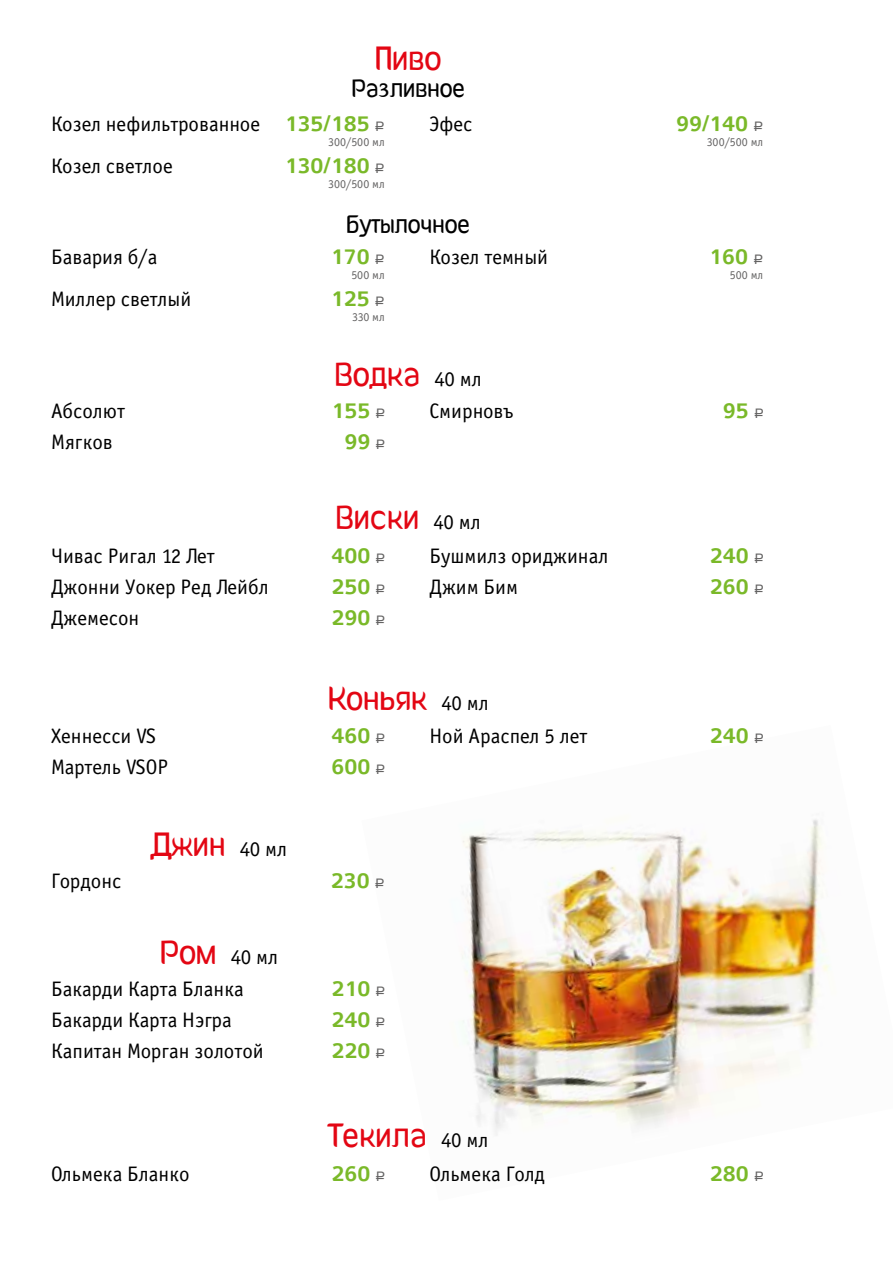
<style>
.page{position:relative;width:893px;height:1263px;background:#fff}
.page>*{position:absolute;margin:0;border:0;box-sizing:border-box;transform-origin:0 0}
.t1{font:36px "Giger";color:#e30613}
.t2{font:27px "Giger";color:#000}
.t3{font:500 24px "Colaborate";color:#7ab929}
.t4{font:21px "Officina Sans Book C";color:#000}
.t5{font:12px "Officina Sans Book C";color:#646363}
.s1{font-family:"Colaborate";font-weight:500;font-size:24px;color:#7ab929}
.s2{font-family:"ALS Rubl";font-size:13.5px;color:#646363}
.s3{font-family:"ALS Rubl";font-weight:400;font-size:13.5px;color:#646363}
.s4{font-family:"Officina Sans Book C";font-size:21px;color:#000}
.s5{font-family:"Giger";font-size:36px;color:#e30613}
</style>
<div class="page">
<img style="left:462px;top:819px;width:368px;height:317px">
<h1 class="t1" style="left:375px;top:34px;width:68px">Пиво</h1>
<p class="t2" style="left:351px;top:71px;width:115px">Разливное</p>
<p class="t4" style="left:51px;top:112px;width:335px">Козел нефильтрованное <span class="s1">135/185</span> <span class="s2">A</span></p>
<p class="t5" style="left:328px;top:135px;width:58px">300/500 мл</p>
<p class="t4" style="left:51px;top:154px;width:123px">Козел светлое</p>
<p class="t3" style="left:285px;top:153px;width:102px">130/180 <span class="s3">A</span></p>
<p class="t5" style="left:328px;top:177px;width:58px">300/500 мл</p>
<p class="t4" style="left:429px;top:112px;width:44px">Эфес</p>
<p class="t3" style="left:676px;top:111px;width:89px">99/140 <span class="s3">A</span></p>
<p class="t5" style="left:707px;top:135px;width:58px">300/500 мл</p>
<p class="t2" style="left:346px;top:206px;width:126px">Бутылочное</p>
<p class="t4" style="left:51px;top:246px;width:108px">Бавария б/а</p>
<p class="t3" style="left:331px;top:244px;width:56px">170 <span class="s3">A</span></p>
<p class="t5" style="left:352px;top:269px;width:35px">500 мл</p>
<p class="t4" style="left:51px;top:287px;width:142px">Миллер светлый</p>
<p class="t3" style="left:331px;top:286px;width:56px">125 <span class="s3">A</span></p>
<p class="t5" style="left:352px;top:310px;width:34px">330 мл</p>
<p class="t4" style="left:429px;top:246px;width:120px">Козел темный</p>
<p class="t3" style="left:709px;top:244px;width:56px">160 <span class="s3">A</span></p>
<p class="t5" style="left:730px;top:269px;width:35px">500 мл</p>
<h1 class="t1" style="left:335px;top:351px;width:149px">Водка <span class="s4">40 мл</span></h1>
<p class="t4" style="left:51px;top:400px;width:76px">Абсолют</p>
<p class="t3" style="left:331px;top:398px;width:56px">155 <span class="s3">A</span></p>
<p class="t4" style="left:51px;top:431px;width:63px">Мягков</p>
<p class="t3" style="left:344px;top:429px;width:43px">99 <span class="s3">A</span></p>
<p class="t4" style="left:429px;top:400px;width:86px">Смирновъ</p>
<p class="t3" style="left:723px;top:398px;width:43px">95 <span class="s3">A</span></p>
<h1 class="t1" style="left:336px;top:493px;width:147px">Виски <span class="s4">40 мл</span></h1>
<p class="t4" style="left:51px;top:544px;width:165px">Чивас Ригал 12 Лет</p>
<p class="t3" style="left:331px;top:542px;width:56px">400 <span class="s3">A</span></p>
<p class="t4" style="left:51px;top:575px;width:219px">Джонни Уокер Ред Лейбл</p>
<p class="t3" style="left:331px;top:573px;width:56px">250 <span class="s3">A</span></p>
<p class="t4" style="left:51px;top:606px;width:90px">Джемесон</p>
<p class="t3" style="left:331px;top:604px;width:56px">290 <span class="s3">A</span></p>
<p class="t4" style="left:429px;top:544px;width:180px">Бушмилз ориджинал</p>
<p class="t3" style="left:710px;top:542px;width:56px">240 <span class="s3">A</span></p>
<p class="t4" style="left:429px;top:575px;width:90px">Джим Бим</p>
<p class="t3" style="left:710px;top:573px;width:56px">260 <span class="s3">A</span></p>
<h1 class="t1" style="left:328px;top:674px;width:162px">Коньяк <span class="s4">40 мл</span></h1>
<p class="t4" style="left:51px;top:725px;width:106px">Хеннесси VS</p>
<p class="t3" style="left:331px;top:723px;width:56px">460 <span class="s3">A</span></p>
<p class="t4" style="left:51px;top:756px;width:119px">Мартель VSOP</p>
<p class="t3" style="left:331px;top:754px;width:56px">600 <span class="s3">A</span></p>
<h1 class="t1" style="left:151px;top:821px;width:138px">Джин <span class="s4">40 мл</span></h1>
<p class="t4" style="left:51px;top:869px;width:72px">Гордонс</p>
<p class="t3" style="left:331px;top:868px;width:56px">230 <span class="s3">A</span></p>
<p class="t4" style="left:160px;top:945px;width:120px"><span class="s5">Ром</span> 40 мл</p>
<p class="t4" style="left:51px;top:977px;width:194px">Бакарди Карта Бланка</p>
<p class="t3" style="left:331px;top:976px;width:56px">210 <span class="s3">A</span></p>
<p class="t4" style="left:51px;top:1008px;width:182px">Бакарди Карта Нэгра</p>
<p class="t3" style="left:331px;top:1007px;width:56px">240 <span class="s3">A</span></p>
<p class="t4" style="left:51px;top:1039px;width:214px">Капитан Морган золотой</p>
<p class="t3" style="left:331px;top:1038px;width:56px">220 <span class="s3">A</span></p>
<p class="t4" style="left:429px;top:725px;width:160px">Ной Араспел 5 лет</p>
<p class="t3" style="left:710px;top:723px;width:56px">240 <span class="s3">A</span></p>
<h1 class="t1" style="left:328px;top:1111px;width:162px">Текила <span class="s4">40 мл</span></h1>
<p class="t4" style="left:51px;top:1163px;width:140px">Ольмека Бланко</p>
<p class="t3" style="left:331px;top:1161px;width:56px">260 <span class="s3">A</span></p>
<p class="t4" style="left:429px;top:1163px;width:117px">Ольмека Голд</p>
<p class="t3" style="left:710px;top:1161px;width:56px">280 <span class="s3">A</span></p>
</div>
